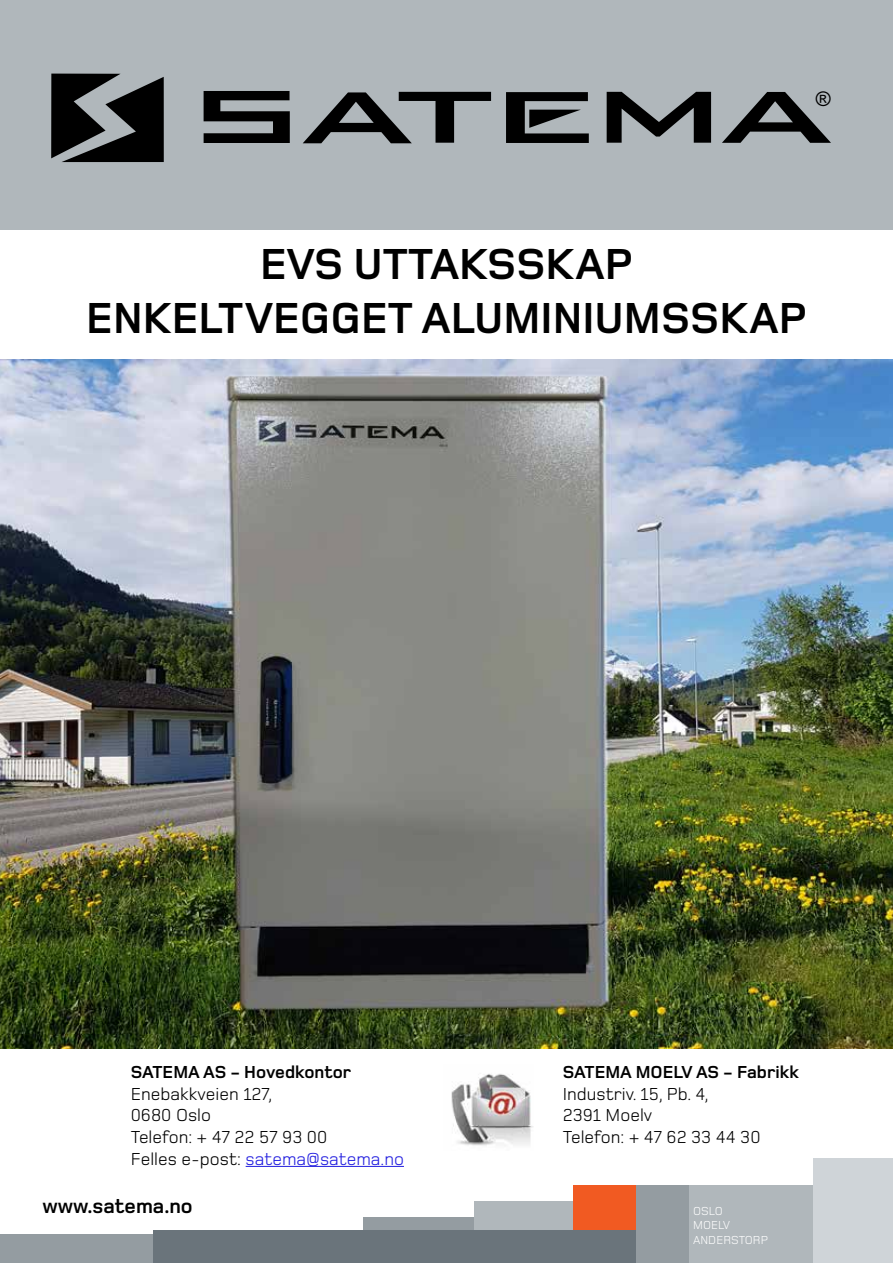
<style>
.page{position:relative;width:893px;height:1263px;background:#fff}
.page>*{position:absolute;margin:0;border:0;box-sizing:border-box;transform-origin:0 0}
.t1{font:700 45px/54px "Foundry Monoline";color:#000;text-align:center}
.t2{font:700 21px "Foundry Monoline";color:#000}
.t3{font:20.25px "Arial";color:#000}
.t4{font:18px "Foundry Monoline";color:#000}
.t5{font:700 18px "Foundry Monoline";color:#000}
.t6{font:18px "Foundry Monoline";color:#231fdf}
.t7{font:12px/14.4px "Foundry Monoline";color:#fff}
.s1{color:#000}
</style>
<div class="page">
<img style="left:0;top:360px;width:893px;height:689px">
<div style="left:0;top:0;width:893px;height:230px;background:#b0b7bb"></div>
<svg style="left:51px;top:74px;width:113px;height:88px"></svg>
<svg style="left:204px;top:91px;width:86px;height:52px"></svg>
<svg style="left:607px;top:92px;width:104px;height:51px"></svg>
<svg style="left:303px;top:92px;width:188px;height:51px"></svg>
<svg style="left:722px;top:92px;width:109px;height:51px"></svg>
<svg style="left:506px;top:92px;width:83px;height:51px"></svg>
<div style="left:363px;top:1217px;width:111px;height:15px;background:#949ca1"></div>
<div style="left:474px;top:1201px;width:99px;height:46px;background:#b0b7bb"></div>
<div style="left:0;top:1235px;width:153px;height:28px;background:#949ca1"></div>
<div style="left:573px;top:1185px;width:64px;height:51px;background:#f15a22"></div>
<div style="left:153px;top:1231px;width:485px;height:32px;background:#6a747b"></div>
<div style="left:636px;top:1185px;width:53px;height:78px;background:#949ca1"></div>
<div style="left:689px;top:1185px;width:125px;height:78px;background:#b0b7bb"></div>
<div style="left:814px;top:1158px;width:79px;height:105px;background:#cfd4d8"></div>
<hr style="left:246px;top:1166px;width:158px;height:1px;background:#231fdf">
<img style="left:451px;top:1074px;width:82px;height:72px">
<p class="t3" style="left:816px;top:85px;width:16px">®</p>
<h1 class="t1" style="left:86px;top:237px;width:722px">EVS UTTAKSSKAP<br>ENKELTVEGGET ALUMINIUMSSKAP</h1>
<p class="t5" style="left:131px;top:1063px;width:222px">SATEMA AS - Hovedkontor</p>
<p class="t5" style="left:563px;top:1063px;width:238px">SATEMA MOELV AS - Fabrikk</p>
<p class="t4" style="left:131px;top:1084px;width:143px">Enebakkveien 127,</p>
<p class="t4" style="left:563px;top:1084px;width:147px">Industriv. 15, Pb. 4,</p>
<p class="t4" style="left:131px;top:1106px;width:82px">0680 Oslo</p>
<p class="t4" style="left:563px;top:1106px;width:91px">2391 Moelv</p>
<p class="t4" style="left:131px;top:1127px;width:198px">Telefon: + 47 22 57 93 00</p>
<p class="t4" style="left:563px;top:1127px;width:199px">Telefon: + 47 62 33 44 30</p>
<p class="t6" style="left:131px;top:1149px;width:275px"><span class="s1">Felles e-post:</span> satema@satema.no</p>
<p class="t2" style="left:43px;top:1195px;width:152px">www.satema.no</p>
<p class="t7" style="left:693px;top:1204px;width:76px">OSLO<br>MOELV<br>ANDERSTORP</p>
</div>
